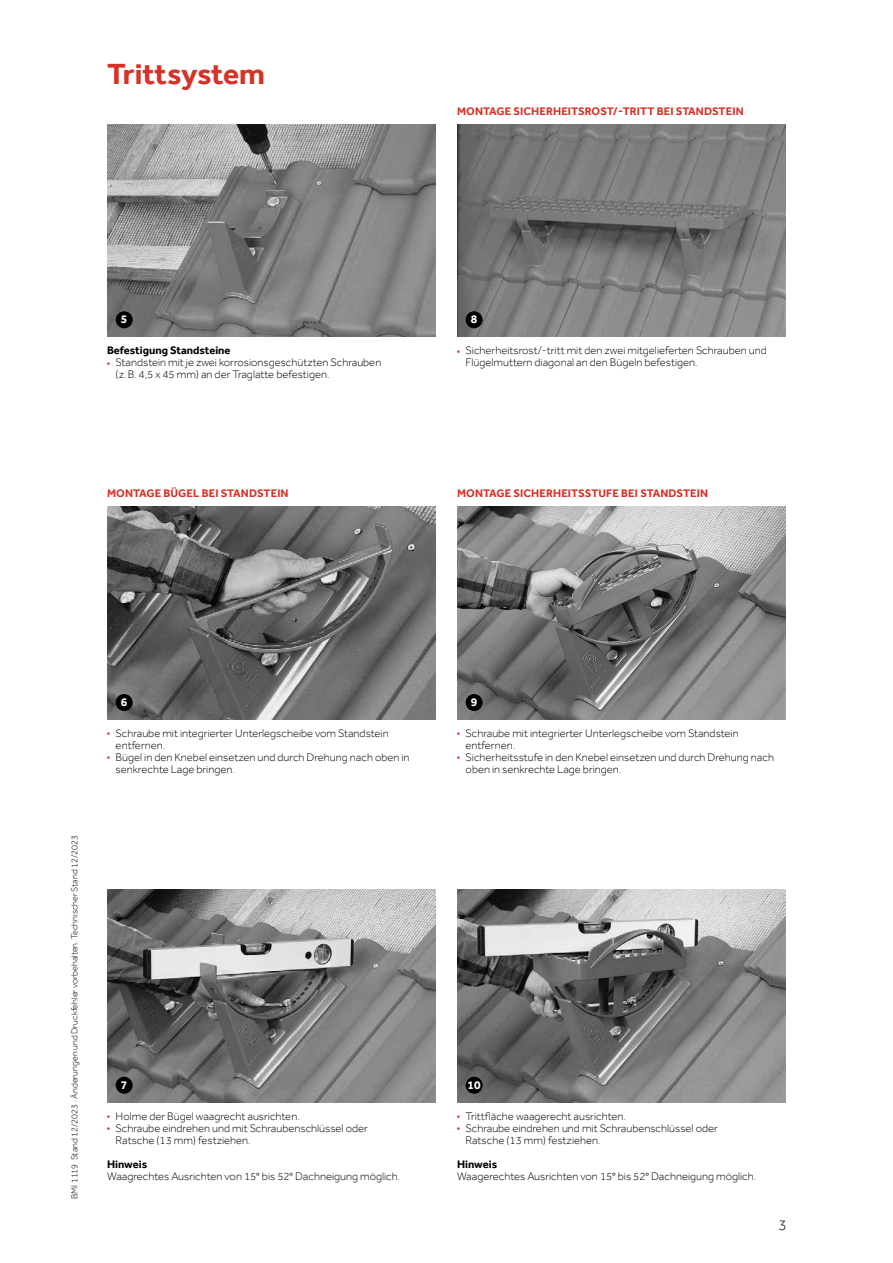
<style>
.page{position:relative;width:893px;height:1263px;background:#fff}
.page>*{position:absolute;margin:0;border:0;box-sizing:border-box;transform-origin:0 0}
.t1{font:700 30px "Effra";letter-spacing:-.01em;color:#d63228}
.t2{font:300 15px "Effra";color:#000}
.t3{font:700 12px "Effra";color:#fff}
.t4{font:300 11.25px/12px "Effra";color:#000}
.t5{font:700 11.25px "Effra";letter-spacing:.01em;color:#d63228}
.t6{font:700 11.25px "Effra";color:#000}
.t7{font:300 9px "Effra";color:#000}
.s1{color:#d63228}
</style>
<div class="page">
<img style="left:107px;top:124px;width:329px;height:213px">
<img style="left:107px;top:507px;width:329px;height:212px">
<img style="left:107px;top:890px;width:329px;height:212px">
<img style="left:457px;top:124px;width:329px;height:213px">
<img style="left:457px;top:507px;width:329px;height:212px">
<img style="left:457px;top:890px;width:329px;height:212px">
<div style="left:116px;top:311px;width:17px;height:17px;background:#000;border-radius:50%"></div>
<div style="left:116px;top:694px;width:17px;height:17px;background:#000;border-radius:50%"></div>
<div style="left:116px;top:1077px;width:17px;height:17px;background:#000;border-radius:50%"></div>
<div style="left:466px;top:311px;width:17px;height:17px;background:#000;border-radius:50%"></div>
<div style="left:466px;top:694px;width:17px;height:17px;background:#000;border-radius:50%"></div>
<div style="left:466px;top:1077px;width:17px;height:17px;background:#000;border-radius:50%"></div>
<h1 class="t1" style="left:107px;top:56px;width:159px">Trittsystem</h1>
<p class="t5" style="left:457px;top:104px;width:288px">MONTAGE SICHERHEITSROST/-TRITT BEI STANDSTEIN</p>
<p class="t3" style="left:121px;top:312px;width:8px">5</p>
<p class="t3" style="left:471px;top:312px;width:8px">8</p>
<p class="t6" style="left:107px;top:344px;width:125px">Befestigung Standsteine</p>
<p class="t4" style="left:116px;top:356px;width:267px;text-indent:-9px"><span class="s1">■</span> Standstein mit je zwei korrosionsgeschützten Schrauben (z. B. 4,5 x 45 mm) an der Traglatte befestigen.</p>
<p class="t4" style="left:466px;top:344px;width:303px;text-indent:-9px"><span class="s1">■</span> Sicherheitsrost/-tritt mit den zwei mitgelieferten Schrauben und<br>Flügelmuttern diagonal an den Bügeln befestigen.</p>
<p class="t5" style="left:107px;top:487px;width:183px">MONTAGE BÜGEL BEI STANDSTEIN</p>
<p class="t5" style="left:457px;top:487px;width:252px">MONTAGE SICHERHEITSSTUFE BEI STANDSTEIN</p>
<p class="t7" style="left:69px;top:1199px;width:366px;rotate:-90deg">BMI 1119 Stand 12/2023 · Änderungen und Druckfehler vorbehalten. Technischer Stand 12/2023</p>
<p class="t3" style="left:121px;top:695px;width:8px">6</p>
<p class="t4" style="left:116px;top:727px;width:275px;text-indent:-9px"><span class="s1">■</span> Schraube mit integrierter Unterlegscheibe vom Standstein entfernen.</p>
<p class="t4" style="left:116px;top:751px;width:295px;text-indent:-9px"><span class="s1">■</span> Bügel in den Knebel einsetzen und durch Drehung nach oben in senkrechte Lage bringen.</p>
<p class="t3" style="left:121px;top:1078px;width:8px">7</p>
<p class="t4" style="left:107px;top:1110px;width:194px"><span class="s1">■</span> Holme der Bügel waagrecht ausrichten.</p>
<p class="t4" style="left:116px;top:1122px;width:254px;text-indent:-9px"><span class="s1">■</span> Schraube eindrehen und mit Schraubenschlüssel oder<br>Ratsche (13 mm) festziehen.</p>
<p class="t6" style="left:107px;top:1157px;width:41px">Hinweis</p>
<p class="t4" style="left:107px;top:1170px;width:295px">Waagrechtes Ausrichten von 15° bis 52° Dachneigung möglich.</p>
<p class="t3" style="left:471px;top:695px;width:8px">9</p>
<p class="t4" style="left:466px;top:727px;width:275px;text-indent:-9px"><span class="s1">■</span> Schraube mit integrierter Unterlegscheibe vom Standstein entfernen.</p>
<p class="t4" style="left:466px;top:751px;width:310px;text-indent:-9px"><span class="s1">■</span> Sicherheitsstufe in den Knebel einsetzen und durch Drehung nach oben in senkrechte Lage bringen.</p>
<p class="t3" style="left:468px;top:1078px;width:15px">10</p>
<p class="t4" style="left:457px;top:1110px;width:170px"><span class="s1">■</span> Trittfläche waagerecht ausrichten.</p>
<p class="t4" style="left:466px;top:1122px;width:254px;text-indent:-9px"><span class="s1">■</span> Schraube eindrehen und mit Schraubenschlüssel oder<br>Ratsche (13 mm) festziehen.</p>
<p class="t6" style="left:457px;top:1157px;width:41px">Hinweis</p>
<p class="t4" style="left:457px;top:1170px;width:301px">Waagerechtes Ausrichten von 15° bis 52° Dachneigung möglich.</p>
<h2 class="t2" style="left:778px;top:1216px;width:10px">3</h2>
</div>
